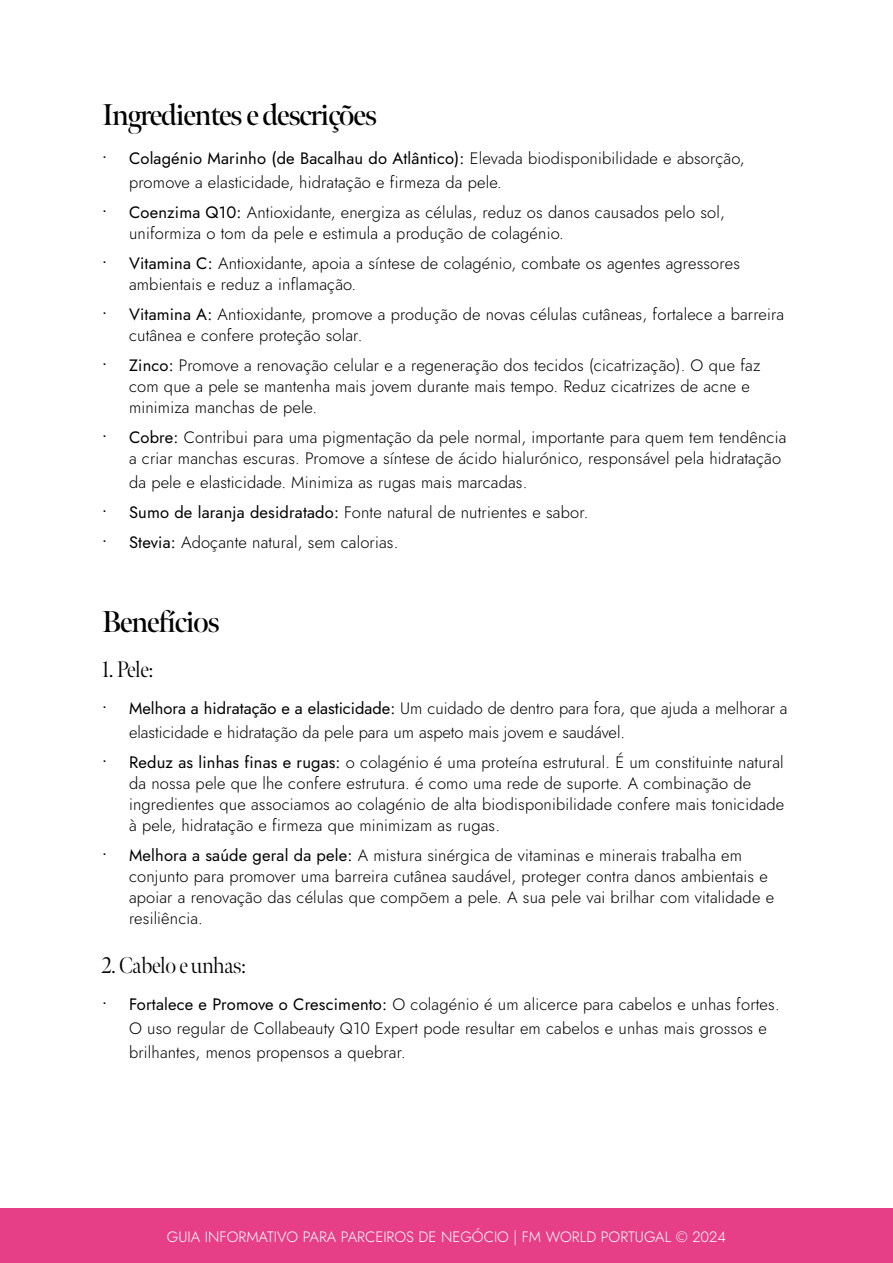
<style>
.page{position:relative;width:893px;height:1263px;background:#fff}
.page>*{position:absolute;margin:0;border:0;box-sizing:border-box;transform-origin:0 0}
.t1{font:600 30px "Meno Banner";letter-spacing:-.04em;color:#000}
.t2{font:300 22.5px "Meno Banner";letter-spacing:-.02em;color:#000}
.t3{font:300 16.5px/21px "Jost";letter-spacing:.01em;color:#000}
.t4{font:300 15px "Jost";color:#fff}
.s1{font-weight:400}
</style>
<div class="page">
<div style="left:0;top:1209px;width:893px;height:54px;background:#e73e88"></div>
<h1 class="t1" style="left:102px;top:96px;width:277px">Ingredientes e descrições</h1>
<p class="t3" style="left:129px;top:146px;width:617px;line-height:24px;text-indent:-27px"><span class="s1">• Colagénio Marinho (de Bacalhau do Atlântico):</span> Elevada biodisponibilidade e absorção, promove a elasticidade, hidratação e firmeza da pele.</p>
<p class="t3" style="left:129px;top:202px;width:597px;text-indent:-27px"><span class="s1">• Coenzima Q10:</span> Antioxidante, energiza as células, reduz os danos causados pelo sol, uniformiza o tom da pele e estimula a produção de colagénio.</p>
<p class="t3" style="left:129px;top:253px;width:612px;text-indent:-27px"><span class="s1">• Vitamina C:</span> Antioxidante, apoia a síntese de colagénio, combate os agentes agressores ambientais e reduz a inflamação.</p>
<p class="t3" style="left:129px;top:304px;width:657px;text-indent:-27px"><span class="s1">• Vitamina A:</span> Antioxidante, promove a produção de novas células cutâneas, fortalece a barreira cutânea e confere proteção solar.</p>
<p class="t3" style="left:129px;top:355px;width:633px;text-indent:-27px"><span class="s1">• Zinco:</span> Promove a renovação celular e a regeneração dos tecidos (cicatrização). O que faz com que a pele se mantenha mais jovem durante mais tempo. Reduz cicatrizes de acne e minimiza manchas de pele.</p>
<p class="t3" style="left:129px;top:427px;width:659px;text-indent:-27px"><span class="s1">• Cobre:</span> Contribui para uma pigmentação da pele normal, importante para quem tem tendência a criar manchas escuras. Promove a síntese de ácido hialurónico, responsável pela hidratação</p>
<p class="t3" style="left:129px;top:472px;width:400px">da pele e elasticidade. Minimiza as rugas mais marcadas.</p>
<p class="t3" style="left:102px;top:502px;width:488px"><span class="s1">• Sumo de laranja desidratado:</span> Fonte natural de nutrientes e sabor.</p>
<p class="t3" style="left:102px;top:532px;width:298px"><span class="s1">• Stevia:</span> Adoçante natural, sem calorias.</p>
<h1 class="t1" style="left:102px;top:603px;width:119px">Benefícios</h1>
<h2 class="t2" style="left:102px;top:656px;width:53px">1. Pele:</h2>
<p class="t3" style="left:129px;top:696px;width:660px;line-height:24px;text-indent:-27px"><span class="s1">• Melhora a hidratação e a elasticidade:</span> Um cuidado de dentro para fora, que ajuda a melhorar a elasticidade e hidratação da pele para um aspeto mais jovem e saudável.</p>
<p class="t3" style="left:129px;top:752px;width:657px;text-indent:-27px"><span class="s1">• Reduz as linhas finas e rugas:</span> o colagénio é uma proteína estrutural. É um constituinte natural da nossa pele que lhe confere estrutura. é como uma rede de suporte. A combinação de ingredientes que associamos ao colagénio de alta biodisponibilidade confere mais tonicidade à pele, hidratação e firmeza que minimizam as rugas.</p>
<p class="t3" style="left:129px;top:845px;width:647px;text-indent:-27px"><span class="s1">• Melhora a saúde geral da pele:</span> A mistura sinérgica de vitaminas e minerais trabalha em conjunto para promover uma barreira cutânea saudável, proteger contra danos ambientais e apoiar a renovação das células que compõem a pele. A sua pele vai brilhar com vitalidade e resiliência.</p>
<h2 class="t2" style="left:102px;top:952px;width:146px">2. Cabelo e unhas:</h2>
<p class="t3" style="left:129px;top:993px;width:652px;line-height:24px;text-indent:-27px"><span class="s1">• Fortalece e Promove o Crescimento:</span> O colagénio é um alicerce para cabelos e unhas fortes.<br>O uso regular de Collabeauty Q10 Expert pode resultar em cabelos e unhas mais grossos e brilhantes, menos propensos a quebrar.</p>
<p class="t4" style="left:167px;top:1226px;width:561px">GUIA INFORMATIVO PARA PARCEIROS DE NEGÓCIO | FM WORLD PORTUGAL © 2024</p>
</div>
